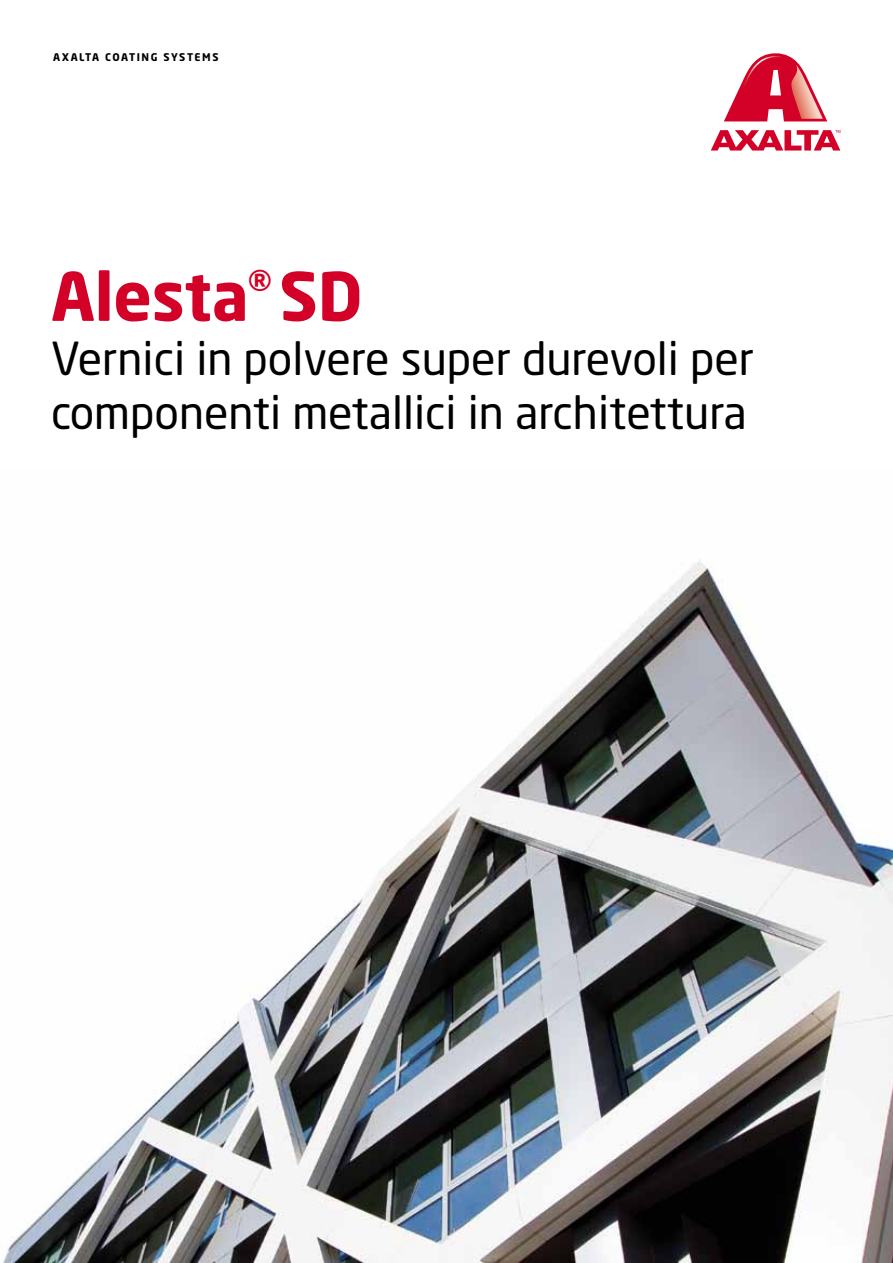
<style>
.page{position:relative;width:893px;height:1263px;background:#fff}
.page>*{position:absolute;margin:0;border:0;box-sizing:border-box;transform-origin:0 0}
.t1{font:700 66px "Neo Sans Pro";letter-spacing:-.005em;color:#d30027}
.t2{font:45px/54px "Neo Sans Pro";color:#000}
.t3{font:700 10.5px "Neo Sans Pro";letter-spacing:.14em;color:#000}
</style>
<div class="page">
<img style="left:3px;top:560px;width:890px;height:703px">
<svg style="left:711px;top:53px;width:129px;height:98px"></svg>
<p class="t3" style="left:53px;top:51px;width:167px">AXALTA COATING SYSTEMS</p>
<h1 class="t1" style="left:51px;top:254px;width:313px">Alesta<sup>®</sup> SD</h1>
<p class="t2" style="left:51px;top:331px;width:705px">Vernici in polvere super durevoli per componenti metallici in architettura</p>
</div>
